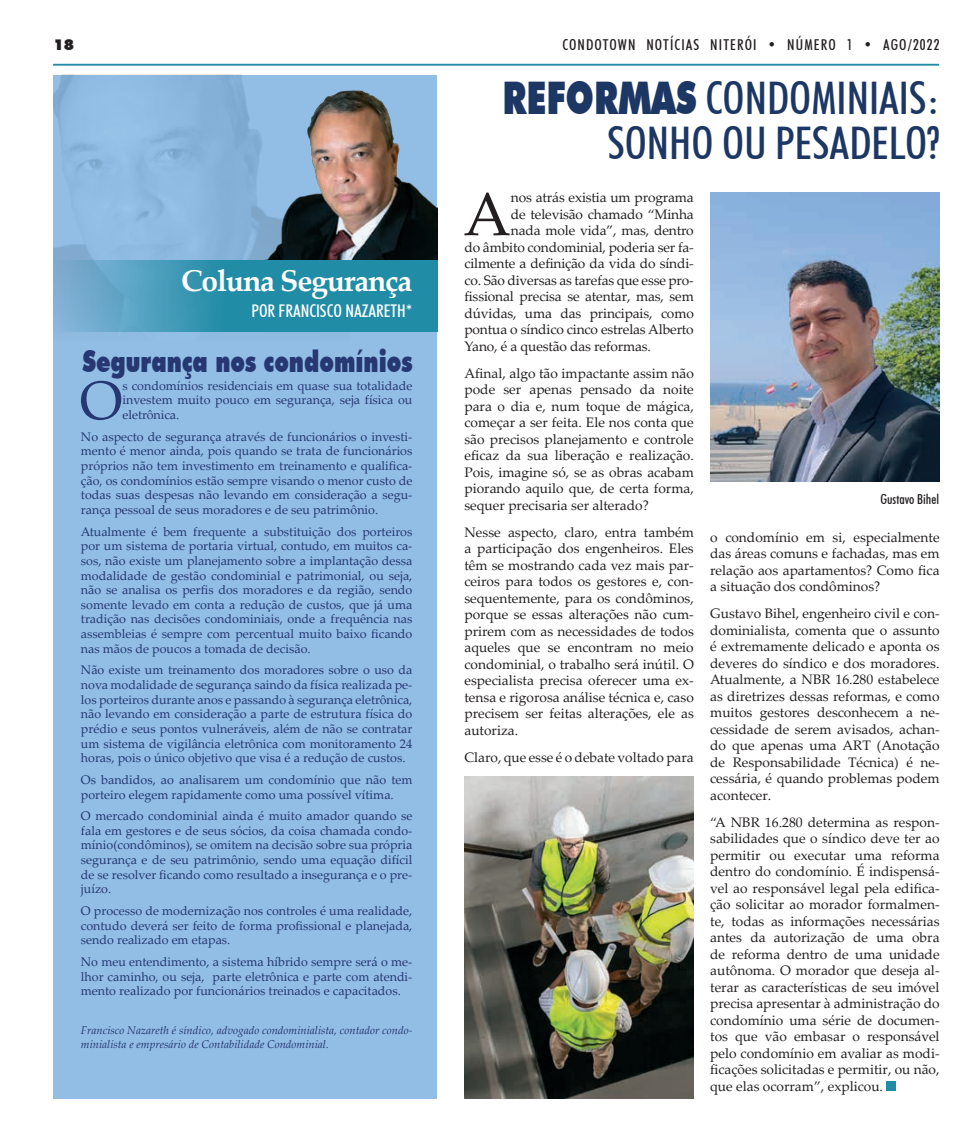
<style>
.page{position:relative;width:975px;height:1134px;background:#fff}
.page>*{position:absolute;margin:0;border:0;box-sizing:border-box;transform-origin:0 0}
.t1{font:61.12px "Palatino Linotype";color:#231f20}
.t2{font:54.5px "Palatino Linotype";color:#263772}
.t3{font:500 condensed 45px/45px "Futura BT";color:#1d3765;text-align:right}
.t4{font:900 30px "Futura BT";color:#263772;scale:.75 1}
.t5{font:700 30px "Palatino Linotype";letter-spacing:-.04em;color:#fff}
.t6{font:500 condensed 17.5px "Futura BT";color:#fff}
.t7{font:500 condensed 15px "Futura BT";letter-spacing:.075em;color:#231f20}
.t8{font:900 15px "Futura BT";color:#231f20}
.t9{font:13.75px/16.5px "Palatino Linotype";color:#231f20;text-align:justify}
.t10{font:500 condensed 13.75px "Futura BT";color:#231f20}
.t11{font:12.5px/14.6px "Palatino Linotype";color:#263772;text-align:justify}
.t12{font:italic 11.25px/13.5px "Palatino Linotype";color:#263772}
.s1{font-weight:900;font-stretch:normal}
</style>
<div class="page">
<hr style="left:53px;top:64px;width:886px;height:2px;background:#208ca5">
<div style="left:53px;top:75px;width:384px;height:1023px;background:#92bee5"></div>
<img style="left:260px;top:90px;width:177px;height:170px">
<svg style="left:53px;top:260px;width:384px;height:71px;background:#3895b1"></svg>
<div style="left:886px;top:1081px;width:10px;height:10px;background:#208ca5"></div>
<img style="left:710px;top:192px;width:229px;height:289px">
<img style="left:464px;top:777px;width:229px;height:321px">
<p class="t8" style="left:54px;top:35px;width:22px">18</p>
<p class="t7" style="left:562px;top:36px;width:378px">CONDOTOWN NOTÍCIAS NITERÓI • NÚMERO 1 • AGO/2022</p>
<h3 class="t5" style="left:181px;top:260px;width:233px">Coluna Segurança</h3>
<p class="t6" style="left:251px;top:300px;width:162px">POR FRANCISCO NAZARETH*</p>
<h3 class="t4" style="left:82px;top:343px;width:441px">Segurança nos condomínios</h3>
<h2 class="t2" style="left:80px;top:362px;width:44px">O</h2>
<p class="t11" style="left:122px;top:378px;width:291px">s condomínios residenciais em quase sua totalidade investem muito pouco em segurança, seja física ou eletrônica.</p>
<p class="t11" style="left:81px;top:429px;width:333px">No aspecto de segurança através de funcionários o investi&shy;mento é menor ainda, pois quando se trata de funcionários próprios não tem investimento em treinamento e qualifica&shy;ção, os condomínios estão sempre visando o menor custo de todas suas despesas não levando em consideração a segu&shy;rança pessoal de seus moradores e de seu patrimônio.</p>
<p class="t11" style="left:81px;top:524px;width:333px">Atualmente é bem frequente a substituição dos porteiros por um sistema de portaria virtual, contudo, em muitos ca&shy;sos, não existe um planejamento sobre a implantação dessa modalidade de gestão condominial e patrimonial, ou seja, não se analisa os perfis dos moradores e da região, sendo somente levado em conta a redução de custos, que já uma tradição nas decisões condominiais, onde a frequência nas assembleias é sempre com percentual muito baixo ficando nas mãos de poucos a tomada de decisão.</p>
<p class="t11" style="left:81px;top:662px;width:333px">Não existe um treinamento dos moradores sobre o uso da nova modalidade de segurança saindo da física realizada pe&shy;los porteiros durante anos e passando à segurança eletrônica, não levando em consideração a parte de estrutura física do prédio e seus pontos vulneráveis, além de não se contratar um sistema de vigilância eletrônica com monitoramento 24 horas, pois o único objetivo que visa é a redução de custos.</p>
<p class="t11" style="left:81px;top:772px;width:333px">Os bandidos, ao analisarem um condomínio que não tem porteiro elegem rapidamente como uma possível vítima.</p>
<p class="t11" style="left:81px;top:808px;width:333px">O mercado condominial ainda é muito amador quando se fala em gestores e de seus sócios, da coisa chamada condo&shy;mínio(condôminos), se omitem na decisão sobre sua própria segurança e de seu patrimônio, sendo uma equação difícil de se resolver ficando como resultado a insegurança e o pre&shy;juízo.</p>
<p class="t11" style="left:81px;top:903px;width:333px">O processo de modernização nos controles é uma realidade, contudo deverá ser feito de forma profissional e planejada, sendo realizado em etapas.</p>
<p class="t11" style="left:81px;top:954px;width:333px">No meu entendimento, a sistema híbrido sempre será o me&shy;lhor caminho, ou seja, parte eletrônica e parte com atendi&shy;mento realizado por funcionários treinados e capacitados.</p>
<p class="t12" style="left:81px;top:1023px;width:333px">Francisco Nazareth é síndico, advogado condominialista, contador condo&shy;minialista e empresário de Contabilidade Condominial.</p>
<h3 class="t3" style="left:502px;top:75px;width:438px"><span class="s1">REFORMAS</span> CONDOMINIAIS:<br>SONHO OU PESADELO?</h3>
<h1 class="t1" style="left:463px;top:171px;width:49px">A</h1>
<p class="t9" style="left:511px;top:189px;width:184px">nos atrás existia um programa</p>
<p class="t9" style="left:511px;top:205px;width:184px">de televisão chamado “Minha</p>
<p class="t9" style="left:511px;top:222px;width:184px">nada mole vida”, mas, dentro</p>
<p class="t9" style="left:464px;top:238px;width:231px">do âmbito condominial, poderia ser fa-</p>
<p class="t9" style="left:464px;top:255px;width:231px">cilmente a definição da vida do síndi-</p>
<p class="t9" style="left:464px;top:271px;width:231px">co. São diversas as tarefas que esse pro-</p>
<p class="t9" style="left:464px;top:288px;width:231px">fissional precisa se atentar, mas, sem</p>
<p class="t9" style="left:464px;top:304px;width:231px">dúvidas, uma das principais, como</p>
<p class="t9" style="left:464px;top:321px;width:231px">pontua o síndico cinco estrelas Alberto</p>
<p class="t9" style="left:464px;top:337px;width:188px">Yano, é a questão das reformas.</p>
<p class="t9" style="left:464px;top:364px;width:231px">Afinal, algo tão impactante assim não pode ser apenas pensado da noite para o dia e, num toque de mágica, começar a ser feita. Ele nos conta que são precisos planejamento e controle eficaz da sua liberação e realização.<br>Pois, imagine só, se as obras acabam piorando aquilo que, de certa forma, sequer precisaria ser alterado?</p>
<p class="t9" style="left:464px;top:523px;width:231px">Nesse aspecto, claro, entra também a participação dos engenheiros. Eles têm se mostrando cada vez mais par&shy;ceiros para todos os gestores e, con&shy;sequentemente, para os condôminos, porque se essas alterações não cum&shy;prirem com as necessidades de todos aqueles que se encontram no meio condominial, o trabalho será inútil. O especialista precisa oferecer uma ex&shy;tensa e rigorosa análise técnica e, caso precisem ser feitas alterações, ele as autoriza.</p>
<p class="t9" style="left:464px;top:749px;width:231px">Claro, que esse é o debate voltado para</p>
<p class="t10" style="left:880px;top:490px;width:60px">Gustavo Bihel</p>
<p class="t9" style="left:710px;top:528px;width:231px">o condomínio em si, especialmente das áreas comuns e fachadas, mas em relação aos apartamentos? Como fica a situação dos condôminos?</p>
<p class="t9" style="left:710px;top:605px;width:231px">Gustavo Bihel, engenheiro civil e con&shy;dominialista, comenta que o assunto é extremamente delicado e aponta os deveres do síndico e dos moradores.<br>Atualmente, a NBR 16.280 estabelece as diretrizes dessas reformas, e como muitos gestores desconhecem a ne&shy;cessidade de serem avisados, achan&shy;do que apenas uma ART (Anotação de Responsabilidade Técnica) é ne&shy;cessária, é quando problemas podem acontecer.</p>
<p class="t9" style="left:710px;top:813px;width:231px">“A NBR 16.280 determina as respon&shy;sabilidades que o síndico deve ter ao permitir ou executar uma reforma dentro do condomínio. É indispensá&shy;vel ao responsável legal pela edifica&shy;ção solicitar ao morador formalmen&shy;te, todas as informações necessárias antes da autorização de uma obra de reforma dentro de uma unidade autônoma. O morador que deseja al&shy;terar as características de seu imóvel precisa apresentar à administração do condomínio uma série de documen&shy;tos que vão embasar o responsável pelo condomínio em avaliar as modi&shy;ficações solicitadas e permitir, ou não, que elas ocorram”, explicou.</p>
</div>
